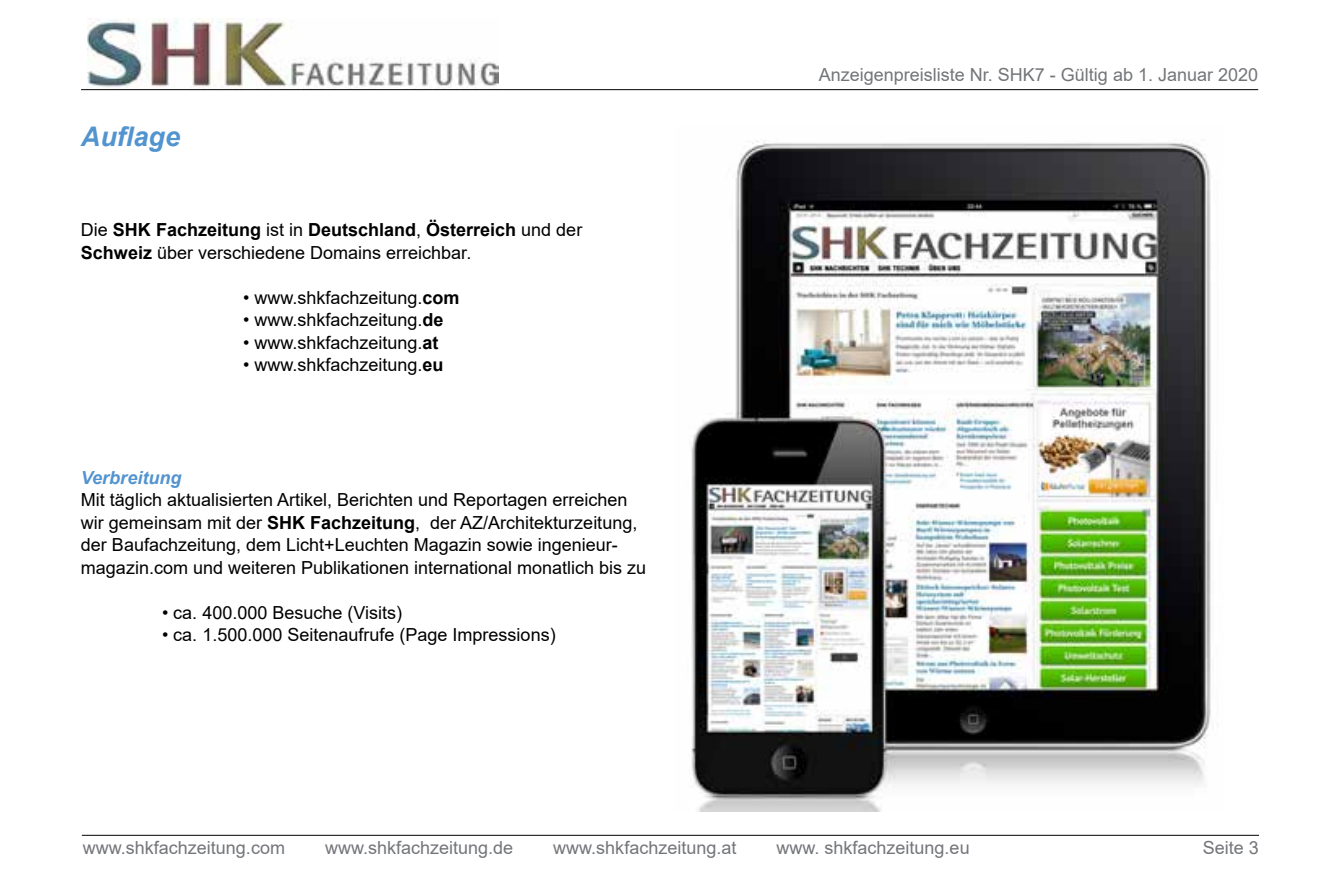
<style>
.page{position:relative;width:1340px;height:893px;background:#fff}
.page>*{position:absolute;margin:0;border:0;box-sizing:border-box;transform-origin:0 0}
.t1{font:italic 700 27px "Arial";color:#5294cf}
.t2{font:18px/22.5px "Arial";color:#000}
.t3{font:18px "Arial";color:#737579}
.t4{font:italic 700 18px "Arial";color:#5294cf}
.s1{font-weight:700}
</style>
<div class="page">
<img style="left:87px;top:18px;width:411px;height:71px">
<hr style="left:81px;top:89px;width:1177px;height:1px;background:#000">
<hr style="left:82px;top:835px;width:1176px;height:1px;background:#000">
<img style="left:691px;top:141px;width:520px;height:670px">
<h1 class="t1" style="left:81px;top:119px;width:101px">Auflage</h1>
<p class="t2" style="left:81px;top:219px;width:503px">Die <span class="s1">SHK Fachzeitung</span> ist in <span class="s1">Deutschland</span>, <span class="s1">Österreich</span> und der<br><span class="s1">Schweiz</span> über verschiedene Domains erreichbar.</p>
<p class="t2" style="left:243px;top:286px;width:218px">• www.shkfachzeitung.<span class="s1">com</span></p>
<p class="t2" style="left:243px;top:309px;width:202px">• www.shkfachzeitung.<span class="s1">de</span></p>
<p class="t2" style="left:243px;top:331px;width:197px">• www.shkfachzeitung.<span class="s1">at</span></p>
<p class="t2" style="left:243px;top:354px;width:202px">• www.shkfachzeitung.<span class="s1">eu</span></p>
<p class="t4" style="left:81px;top:465px;width:102px">Verbreitung</p>
<p class="t2" style="left:81px;top:489px;width:567px">Mit täglich aktualisierten Artikel, Berichten und Reportagen erreichen wir gemeinsam mit der <span class="s1">SHK Fachzeitung</span>, der AZ/Architekturzeitung, der Baufachzeitung, dem Licht+Leuchten Magazin sowie ingenieur&shy;magazin.com und weiteren Publikationen international monatlich bis zu</p>
<p class="t2" style="left:162px;top:601px;width:242px">• ca. 400.000 Besuche (Visits)</p>
<p class="t2" style="left:162px;top:624px;width:395px">• ca. 1.500.000 Seitenaufrufe (Page Impressions)</p>
<p class="t3" style="left:818px;top:63px;width:441px">Anzeigenpreisliste Nr. SHK7 - Gültig ab 1. Januar 2020</p>
<p class="t3" style="left:83px;top:835px;width:204px">www.shkfachzeitung.com</p>
<p class="t3" style="left:325px;top:835px;width:190px">www.shkfachzeitung.de</p>
<p class="t3" style="left:553px;top:835px;width:185px">www.shkfachzeitung.at</p>
<p class="t3" style="left:776px;top:835px;width:195px">www. shkfachzeitung.eu</p>
<p class="t3" style="left:1202px;top:835px;width:58px">Seite 3</p>
</div>
